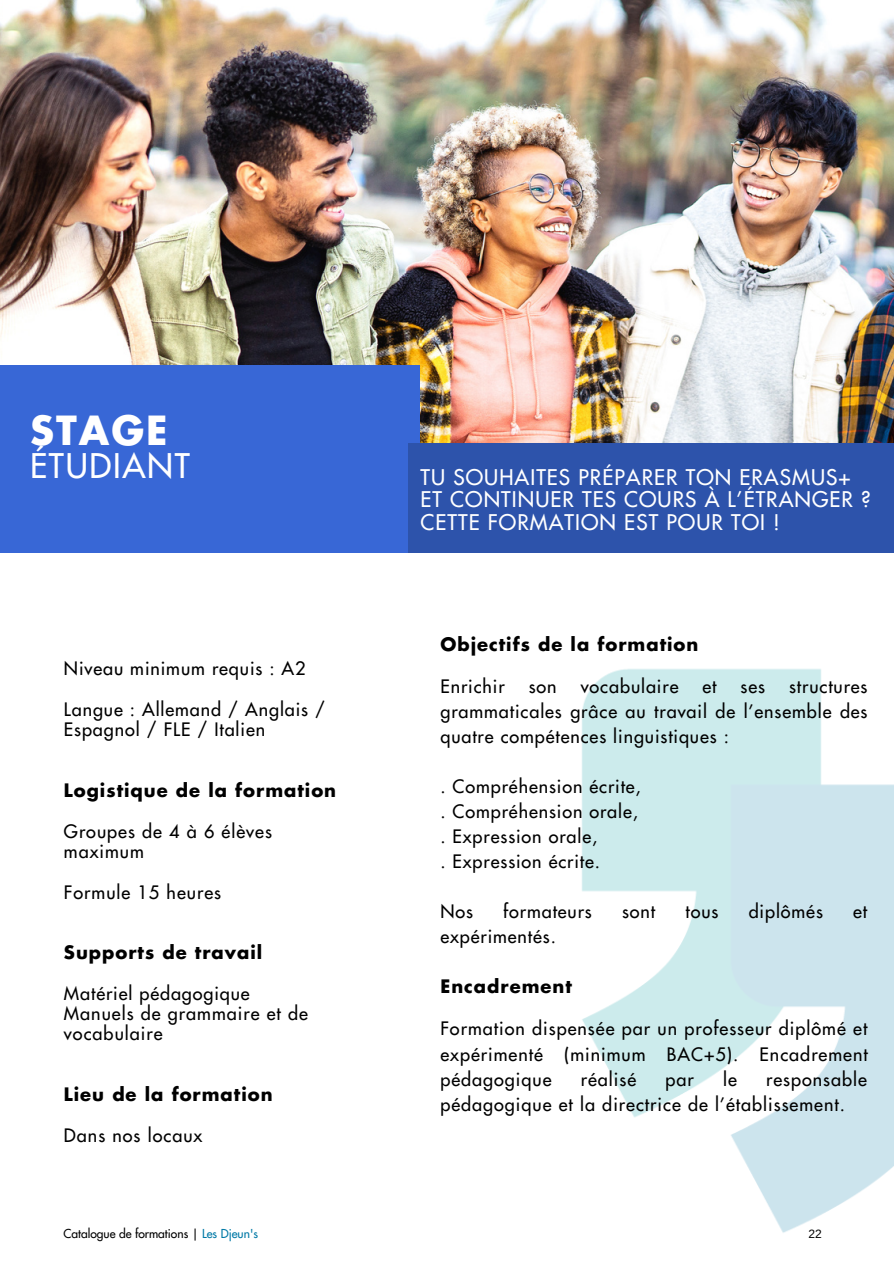
<style>
.page{position:relative;width:894px;height:1264px;background:#fff}
.page>*{position:absolute;margin:0;border:0;box-sizing:border-box;transform-origin:0 0}
.t1{font:700 39px "Futura Std";letter-spacing:.05em;color:#fff}
.t2{font:500 33px "Futura Std";letter-spacing:.05em;color:#fff}
.t3{font:500 21px/24.8px "Futura Std";letter-spacing:.05em;color:#fff}
.t4{font:500 18px/25px "Futura Std";letter-spacing:.05em;color:#000}
.t5{font:700 18px "Futura Std";letter-spacing:.055em;color:#000}
.t6{font:500 12px "Futura Std";color:#000}
.t7{font:12px "Arimo";color:#000}
.s1{color:#0079a6}
</style>
<div class="page">
<img style="left:316px;top:552px;width:577px;height:681px">
<img style="left:0;top:0;width:893px;height:443px">
<div style="left:0;top:365px;width:419px;height:187px;background:#3867d6"></div>
<div style="left:408px;top:443px;width:485px;height:109px;background:#2d53ab"></div>
<p class="t1" style="left:30px;top:412px;width:139px">STAGE</p>
<p class="t2" style="left:30px;top:451px;width:161px">ÉTUDIANT</p>
<p class="t1" style="left:19px;top:438px;width:260px">STAGE TEEN</p>
<p class="t4" style="left:64px;top:657px;width:243px">Niveau minimum requis : A2</p>
<p class="t4" style="left:64px;top:700px;width:263px;line-height:20.2px">Langue : Allemand / Anglais /<br>Espagnol / FLE / Italien</p>
<p class="t5" style="left:64px;top:782px;width:274px">Logistique de la formation</p>
<p class="t4" style="left:64px;top:821px;width:209px;line-height:20.2px">Groupes de 4 à 6 élèves maximum</p>
<p class="t4" style="left:64px;top:880px;width:158px">Formule 15 heures</p>
<p class="t5" style="left:64px;top:944px;width:200px">Supports de travail</p>
<p class="t4" style="left:64px;top:981px;width:187px">Matériel pédagogique</p>
<p class="t4" style="left:64px;top:1004px;width:245px;line-height:20.2px">Manuels de grammaire et de vocabulaire</p>
<p class="t5" style="left:64px;top:1086px;width:210px">Lieu de la formation</p>
<p class="t4" style="left:64px;top:1123px;width:140px">Dans nos locaux</p>
<p class="t3" style="left:420px;top:465px;width:431px">TU SOUHAITES PRÉPARER TON ERASMUS+</p>
<p class="t3" style="left:420px;top:488px;width:451px">ET CONTINUER TES COURS À L’ÉTRANGER ?</p>
<p class="t3" style="left:420px;top:510px;width:361px">CETTE FORMATION EST POUR TOI !</p>
<p class="t3" style="left:440px;top:466px;width:386px">PRÊT À TRANSFORMER TES VAC NCE<br>SCOLAIRES EN UNE EXPÉRIENCE<br>LINGUISTIQUE INOUBLIABLE ?</p>
<p class="t5" style="left:440px;top:636px;width:259px">Objectifs de la formation</p>
<p class="t4" style="left:440px;top:674px;width:66px">Enrichir</p>
<p class="t4" style="left:528px;top:674px;width:29px">son</p>
<p class="t4" style="left:580px;top:674px;width:99px">vocabulaire</p>
<p class="t4" style="left:702px;top:674px;width:16px">et</p>
<p class="t4" style="left:740px;top:674px;width:26px">ses</p>
<p class="t4" style="left:440px;top:674px;width:428px;text-align:justify;text-indent:348px">structures grammaticales grâce au travail de l’ensemble des quatre compétences linguistiques :</p>
<p class="t4" style="left:440px;top:774px;width:202px">. Compréhension écrite,</p>
<p class="t4" style="left:440px;top:799px;width:199px">. Compréhension orale,</p>
<p class="t4" style="left:440px;top:824px;width:158px">. Expression orale,</p>
<p class="t4" style="left:440px;top:849px;width:161px">. Expression écrite.</p>
<p class="t4" style="left:440px;top:899px;width:34px">Nos</p>
<p class="t4" style="left:503px;top:899px;width:90px">formateurs</p>
<p class="t4" style="left:622px;top:899px;width:35px">sont</p>
<p class="t4" style="left:685px;top:899px;width:34px">tous</p>
<p class="t4" style="left:748px;top:899px;width:76px">diplômés</p>
<p class="t4" style="left:852px;top:899px;width:16px">et</p>
<p class="t4" style="left:440px;top:925px;width:117px">expérimentés.</p>
<p class="t5" style="left:440px;top:978px;width:133px">Encadrement</p>
<p class="t4" style="left:440px;top:1017px;width:429px;text-align:justify">Formation dispensée par un professeur diplômé et expérimenté (minimum BAC+5). Encadrement pédagogique</p>
<p class="t4" style="left:440px;top:1067px;width:428px;text-indent:325px">responsable pédagogique et la directrice de l’établissement.</p>
<p class="t4" style="left:580px;top:1067px;width:57px">réalisé</p>
<p class="t4" style="left:665px;top:1067px;width:30px">par</p>
<p class="t4" style="left:722px;top:1067px;width:15px">le</p>
<p class="t6" style="left:63px;top:1227px;width:196px">Catalogue de formations | <span class="s1">Les Djeun's</span></p>
<p class="t7" style="left:808px;top:1227px;width:15px">22</p>
</div>
